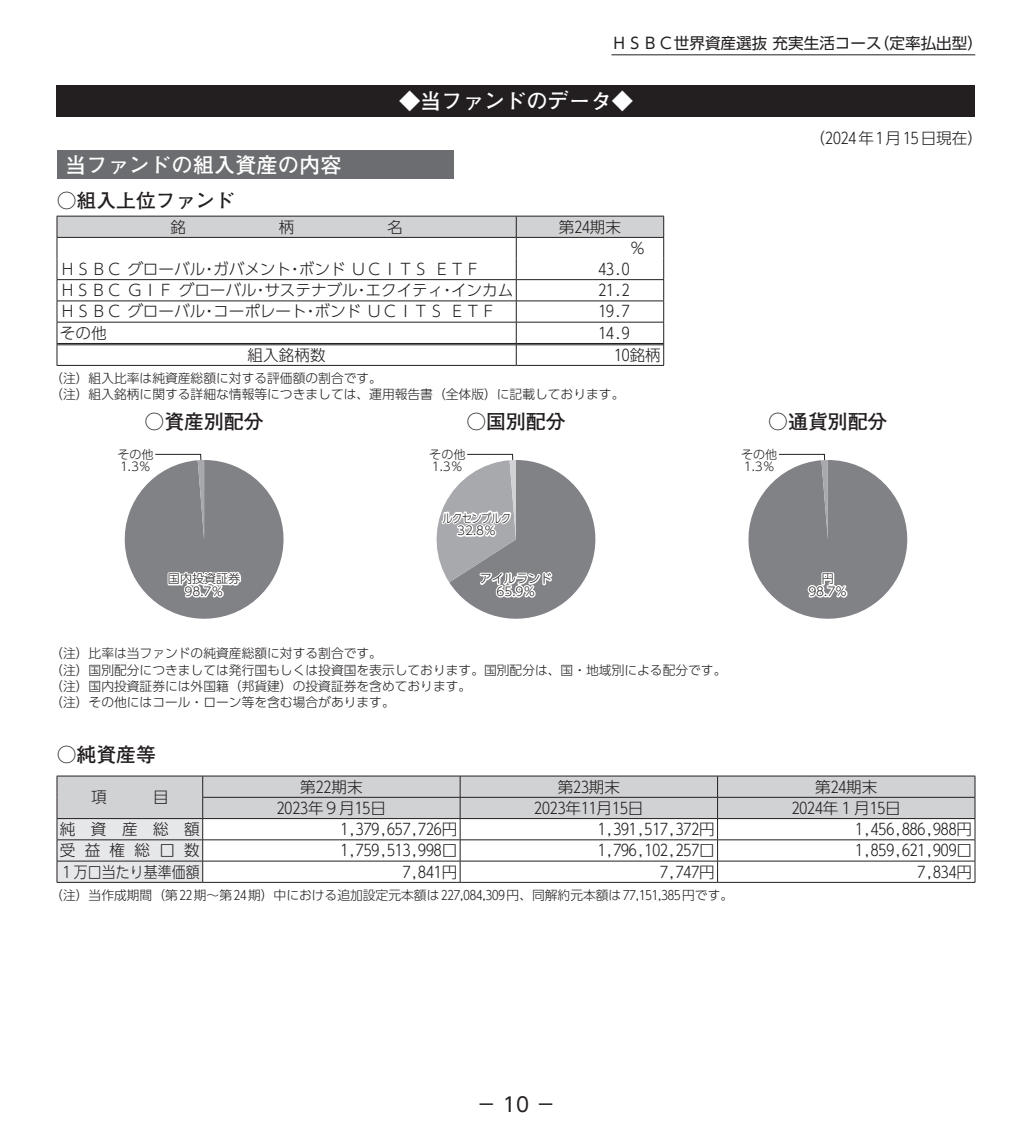
<style>
.page{position:relative;width:1032px;height:1134px;background:#fff}
.page>*{position:absolute;margin:0;border:0;box-sizing:border-box;transform-origin:0 0}
.t1{font:700 21.2px "Futo Go B101 Pro";color:#fff}
.t2{font:700 19.8px "Futo Go B101 Pro";color:#231f20}
.t3{font:19.8px "UD Shin Go Pro";color:#231f20}
.t4{font:300 15.6px "UD Shin Go Pro";color:#231f20}
.t5{font:15.6px "UD Shin Go Pro";color:#231f20}
.t6{font:300 15.6px "UD Shin Go Pro";color:#231f20;scale:.89 1}
.t7{font:300 12.8px/16.4px "UD Shin Go Pro";color:#231f20}
.t8{font:300 12px/12.8px "UD Shin Go Pro";color:#231f20;text-align:center}
.t9{font:300 12px/12.8px "UD Shin Go Pro";letter-spacing:-.045em;color:#231f20;text-align:center;scale:.85 1}
</style>
<div class="page">
<div style="left:57px;top:85px;width:918px;height:31px;background:#231f20"></div>
<div style="left:57px;top:151px;width:397px;height:28px;background:#6c6d70"></div>
<svg style="left:57px;top:216px;width:607px;height:149px"></svg>
<hr style="left:57px;top:365px;width:459px;height:1px;background:#231f20">
<hr style="left:516px;top:365px;width:148px;height:1px;background:#231f20">
<svg style="left:124px;top:454px;width:160px;height:165px"></svg>
<svg style="left:436px;top:454px;width:160px;height:165px"></svg>
<svg style="left:748px;top:454px;width:160px;height:165px"></svg>
<svg style="left:57px;top:776px;width:918px;height:106px"></svg>
<hr style="left:57px;top:839px;width:146px;height:1px;background:#231f20">
<hr style="left:57px;top:861px;width:146px;height:1px;background:#231f20">
<hr style="left:57px;top:882px;width:146px;height:1px;background:#231f20">
<hr style="left:203px;top:839px;width:257px;height:1px;background:#231f20">
<hr style="left:203px;top:861px;width:257px;height:1px;background:#231f20">
<hr style="left:203px;top:882px;width:257px;height:1px;background:#231f20">
<hr style="left:460px;top:839px;width:257px;height:1px;background:#231f20">
<hr style="left:460px;top:861px;width:257px;height:1px;background:#231f20">
<hr style="left:460px;top:882px;width:257px;height:1px;background:#231f20">
<hr style="left:717px;top:839px;width:258px;height:1px;background:#231f20">
<hr style="left:717px;top:861px;width:258px;height:1px;background:#231f20">
<hr style="left:717px;top:882px;width:258px;height:1px;background:#231f20">
<hr style="left:611px;top:54px;width:364px;height:1px;background:#231f20">
<p class="t5" style="left:611px;top:31px;width:373px">ＨＳＢＣ世界資産選抜 充実生活コース（定率払出型）</p>
<h1 class="t1" style="left:399px;top:84px;width:235px">◆当ファンドのデータ◆</h1>
<h1 class="t1" style="left:65px;top:148px;width:278px">当ファンドの組入資産の内容</h1>
<p class="t2" style="left:57px;top:184px;width:180px">○組入上位ファンド</p>
<p class="t4" style="left:170px;top:214px;width:17px">銘</p>
<p class="t4" style="left:279px;top:214px;width:17px">柄</p>
<p class="t4" style="left:387px;top:214px;width:17px">名</p>
<p class="t4" style="left:559px;top:214px;width:64px">第24期末</p>
<p class="t4" style="left:630px;top:235px;width:17px">％</p>
<p class="t4" style="left:60px;top:256px;width:422px">ＨＳＢＣ グローバル・ガバメント・ボンド ＵＣＩＴＳ ＥＴＦ</p>
<p class="t4" style="left:598px;top:256px;width:33px">43.0</p>
<p class="t4" style="left:60px;top:278px;width:455px">ＨＳＢＣ ＧＩＦ グローバル・サステナブル・エクイティ・インカム</p>
<p class="t4" style="left:598px;top:278px;width:33px">21.2</p>
<p class="t4" style="left:60px;top:299px;width:438px">ＨＳＢＣ グローバル・コーポレート・ボンド ＵＣＩＴＳ ＥＴＦ</p>
<p class="t4" style="left:598px;top:299px;width:33px">19.7</p>
<p class="t4" style="left:60px;top:320px;width:48px">その他</p>
<p class="t4" style="left:598px;top:320px;width:33px">14.9</p>
<p class="t4" style="left:248px;top:342px;width:79px">組入銘柄数</p>
<p class="t4" style="left:614px;top:342px;width:48px">10銘柄</p>
<p class="t7" style="left:50px;top:369px;width:576px">（注）組入比率は純資産総額に対する評価額の割合です。<br>（注）組入銘柄に関する詳細な情報等につきましては、運用報告書（全体版）に記載しております。</p>
<p class="t2" style="left:145px;top:406px;width:121px">○資産別配分</p>
<p class="t2" style="left:466px;top:406px;width:101px">○国別配分</p>
<p class="t8" style="left:117px;top:447px;width:38px;text-align:left">その他<br>1.3％</p>
<p class="t8" style="left:168px;top:572px;width:74px">国内投資証券<br>98.7％</p>
<p class="t8" style="left:429px;top:447px;width:38px;text-align:left">その他<br>1.3％</p>
<p class="t9" style="left:442px;top:511px;width:82px">ルクセンブルク<br>32.8％</p>
<p class="t8" style="left:480px;top:572px;width:74px">アイルランド<br>65.9％</p>
<p class="t4" style="left:809px;top:125px;width:175px">（2024年1月15日現在）</p>
<p class="t2" style="left:768px;top:406px;width:121px">○通貨別配分</p>
<p class="t8" style="left:741px;top:447px;width:38px;text-align:left">その他<br>1.3％</p>
<p class="t8" style="left:808px;top:572px;width:40px">円<br>98.7％</p>
<p class="t7" style="left:50px;top:645px;width:678px">（注）比率は当ファンドの純資産総額に対する割合です。<br>（注）国別配分につきましては発行国もしくは投資国を表示しております。国別配分は、国・地域別による配分です。（注）国内投資証券には外国籍（邦貨建）の投資証券を含めております。<br>（注）その他にはコール・ローン等を含む場合があります。</p>
<p class="t2" style="left:57px;top:739px;width:101px">○純資産等</p>
<p class="t4" style="left:91px;top:785px;width:17px">項</p>
<p class="t4" style="left:153px;top:785px;width:17px">目</p>
<p class="t4" style="left:300px;top:774px;width:64px">第22期末</p>
<p class="t4" style="left:558px;top:774px;width:64px">第23期末</p>
<p class="t4" style="left:815px;top:774px;width:64px">第24期末</p>
<p class="t4" style="left:277px;top:795px;width:111px">2023年9 月15日</p>
<p class="t4" style="left:534px;top:795px;width:111px">2023年11月15日</p>
<p class="t4" style="left:792px;top:795px;width:111px">2024年1月15日</p>
<p class="t4" style="left:60px;top:816px;width:142px">純資産総額</p>
<p class="t4" style="left:340px;top:816px;width:118px">1,379,657,726円</p>
<p class="t4" style="left:598px;top:816px;width:118px">1,391,517,372円</p>
<p class="t4" style="left:855px;top:816px;width:118px">1,456,886,988円</p>
<p class="t4" style="left:60px;top:838px;width:142px">受益権総口数</p>
<p class="t4" style="left:340px;top:838px;width:118px">1,759,513,998口</p>
<p class="t4" style="left:598px;top:838px;width:118px">1,796,102,257口</p>
<p class="t4" style="left:855px;top:838px;width:118px">1,859,621,909口</p>
<p class="t6" style="left:60px;top:859px;width:159px">1万口当たり基準価額</p>
<p class="t4" style="left:403px;top:859px;width:56px">7,841円</p>
<p class="t4" style="left:660px;top:859px;width:56px">7,747円</p>
<p class="t4" style="left:917px;top:859px;width:56px">7,834円</p>
<p class="t7" style="left:50px;top:886px;width:684px">（注）当作成期間（第22期～第24期）中における追加設定元本額は227,084,309円、同解約元本額は77,151,385円です。</p>
<p class="t3" style="left:476px;top:1088px;width:81px">－ 10 －</p>
</div>
